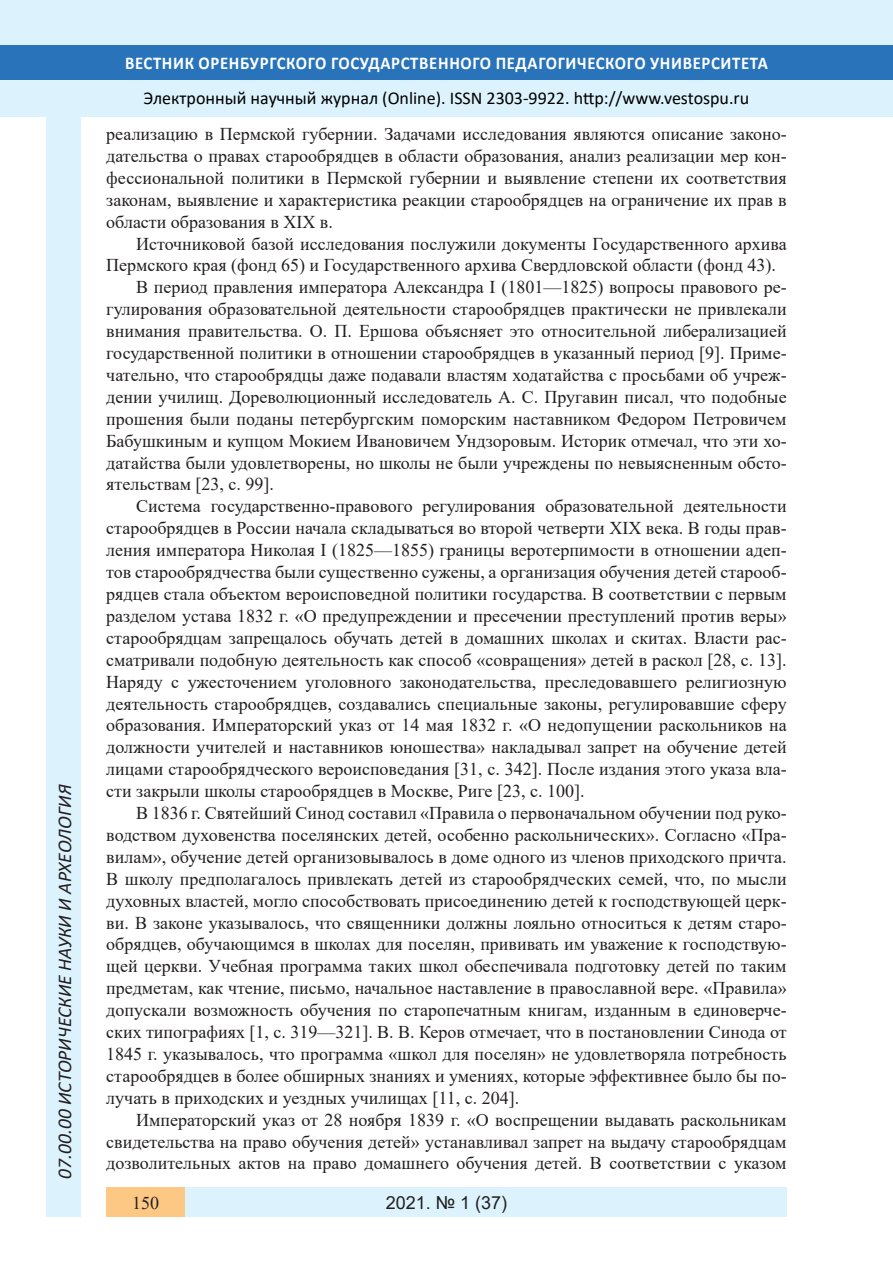
<style>
.page{position:relative;width:893px;height:1263px;background:#fff}
.page>*{position:absolute;margin:0;border:0;box-sizing:border-box;transform-origin:0 0}
.t1{font:italic 19.5px "Calibri";color:#231f20}
.Стиль2{font:18px/21.9px "Times New Roman";color:#231f20;text-align:justify}
.t2{font:18px "Calibri";color:#000}
.t3{font:700 18px "Calibri";letter-spacing:.04em;color:#fff;scale:.93 1}
.t4{font:18px "Arial";color:#231f20}
.t5{font:700 18px "Book Antiqua";color:#231f20}
</style>
<div class="page">
<div style="left:0;top:0;width:893px;height:116px;background:#dcf2fc"></div>
<div style="left:0;top:45px;width:893px;height:34px;background:#2873ba"></div>
<div style="left:106px;top:1188px;width:681px;height:29px;background:#dcf2fc"></div>
<div style="left:106px;top:1188px;width:79px;height:29px;background:#fdc784"></div>
<div style="left:47px;top:116px;width:34px;height:1101px;background:#dcf2fc"></div>
<p class="t1" style="left:51px;top:1179px;width:395px;rotate:-90deg">07.00.00 ИСТОРИЧЕСКИЕ НАУКИ И АРХЕОЛОГИЯ</p>
<p class="t1" style="left:51px;top:1105px;width:206px;rotate:-90deg">БИОЛОГИЧЕСКИЕ НАУКИ</p>
<p class="t1" style="left:51px;top:1169px;width:11px;rotate:-90deg">3</p>
<p class="t3" style="left:125px;top:50px;width:693px">ВЕСТНИК ОРЕНБУРГСКОГО ГОСУДАРСТВЕННОГО ПЕДАГОГИЧЕСКОГО УНИВЕРСИТЕТА</p>
<p class="t2" style="left:144px;top:85px;width:607px">Электронный научный журнал (Online). ISSN 2303-9922. http://www.vestospu.ru</p>
<p class="t2" style="left:583px;top:85px;width:13px">t</p>
<p class="t2" style="left:583px;top:85px;width:13px">t</p>
<p class="Стиль2" style="left:106px;top:122px;width:682px">реализацию в Пермской губернии. Задачами исследования являются описание законо&shy;дательства о правах старообрядцев в области образования, анализ реализации мер кон&shy;фессиональной политики в Пермской губернии и выявление степени их соответствия законам, выявление и характеристика реакции старообрядцев на ограничение их прав в области образования в XIX в.</p>
<p class="Стиль2" style="left:106px;top:232px;width:682px;text-indent:30px">Источниковой базой исследования послужили документы Государственного архива<br>Пермского края (фонд 65) и Государственного архива Свердловской области (фонд 43).</p>
<p class="Стиль2" style="left:106px;top:276px;width:682px;text-indent:30px">В период правления императора Александра I (1801—1825) вопросы правового ре&shy;гулирования образовательной деятельности старообрядцев практически не привлекали внимания правительства. О. П. Ершова объясняет это относительной либерализацией государственной политики в отношении старообрядцев в указанный период [9]. Приме&shy;чательно, что старообрядцы даже подавали властям ходатайства с просьбами об учреж&shy;дении училищ. Дореволюционный исследователь А. С. Пругавин писал, что подобные прошения были поданы петербургским поморским наставником Федором Петровичем Бабушкиным и купцом Мокием Ивановичем Ундзоровым. Историк отмечал, что эти хо&shy;датайства были удовлетворены, но школы не были учреждены по невыясненным обсто&shy;ятельствам [23, с. 99].</p>
<p class="Стиль2" style="left:106px;top:495px;width:682px;text-indent:30px">Система государственно-правового регулирования образовательной деятельности старообрядцев в России начала складываться во второй четверти XIX века. В годы прав&shy;ления императора Николая I (1825—1855) границы веротерпимости в отношении адеп&shy;тов старообрядчества были существенно сужены, а организация обучения детей старооб&shy;рядцев стала объектом вероисповедной политики государства. В соответствии с первым разделом устава 1832 г. «О предупреждении и пресечении преступлений против веры» старообрядцам запрещалось обучать детей в домашних школах и скитах. Власти рас&shy;сматривали подобную деятельность как способ «совращения» детей в раскол [28, с. 13].<br>Наряду с ужесточением уголовного законодательства, преследовавшего религиозную деятельность старообрядцев, создавались специальные законы, регулировавшие сферу образования. Императорский указ от 14 мая 1832 г. «О недопущении раскольников на должности учителей и наставников юношества» накладывал запрет на обучение детей лицами старообрядческого вероисповедания [31, с. 342]. После издания этого указа вла&shy;сти закрыли школы старообрядцев в Москве, Риге [23, с. 100].</p>
<p class="Стиль2" style="left:106px;top:801px;width:682px;text-indent:30px">В 1836 г. Святейший Синод составил «Правила о первоначальном обучении под руко&shy;водством духовенства поселянских детей, особенно раскольнических». Согласно «Пра&shy;вилам», обучение детей организовывалось в доме одного из членов приходского причта.<br>В школу предполагалось привлекать детей из старообрядческих семей, что, по мысли духовных властей, могло способствовать присоединению детей к господствующей церк&shy;ви. В законе указывалось, что священники должны лояльно относиться к детям старо&shy;обрядцев, обучающимся в школах для поселян, прививать им уважение к господствую&shy;щей церкви. Учебная программа таких школ обеспечивала подготовку детей по таким предметам, как чтение, письмо, начальное наставление в православной вере. «Правила» допускали возможность обучения по старопечатным книгам, изданным в единоверче&shy;ских типографиях [1, с. 319—321]. В. В. Керов отмечает, что в постановлении Синода от 1845 г. указывалось, что программа «школ для поселян» не удовлетворяла потребность старообрядцев в более обширных знаниях и умениях, которые эффективнее было бы по&shy;лучать в приходских и уездных училищах [11, с. 204].</p>
<p class="Стиль2" style="left:106px;top:1108px;width:682px;text-indent:30px">Императорский указ от 28 ноября 1839 г. «О воспрещении выдавать раскольникам свидетельства на право обучения детей» устанавливал запрет на выдачу старообрядцам дозволительных актов на право домашнего обучения детей. В соответствии с указом</p>
<p class="t5" style="left:390px;top:1190px;width:37px">2018</p>
<p class="t5" style="left:479px;top:1190px;width:25px">25)</p>
<p class="t4" style="left:386px;top:1190px;width:123px">2021. № 1 (37)</p>
<p class="Стиль2" style="left:132px;top:1191px;width:28px">150</p>
<p class="t5" style="left:460px;top:1190px;width:39px">2 6</p>
</div>
